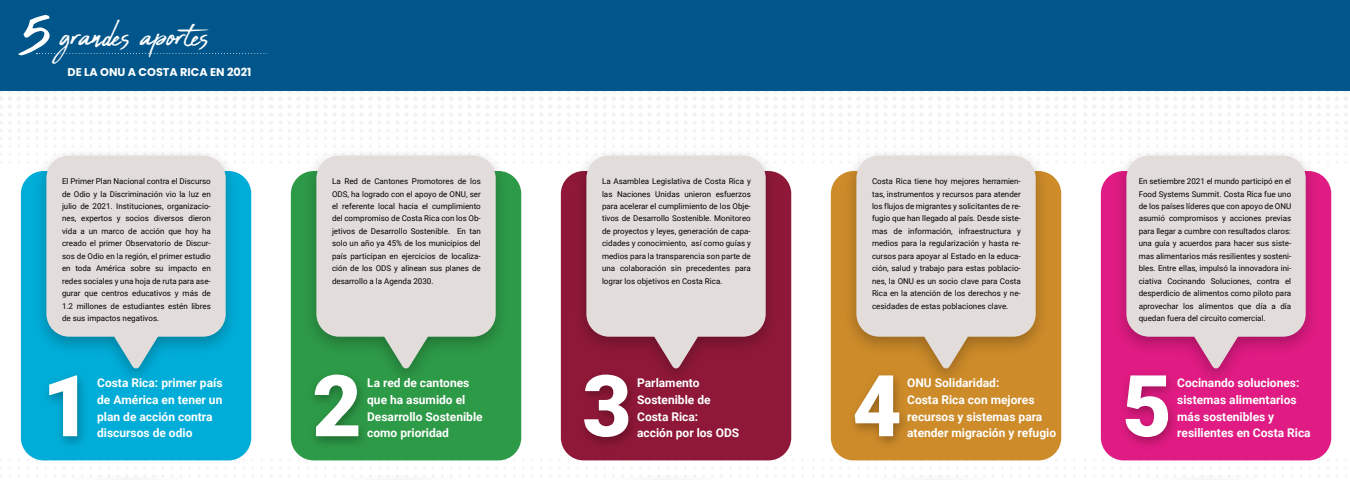
<style>
.page{position:relative;width:1350px;height:480px;background:#fff}
.page>*{position:absolute;margin:0;border:0;box-sizing:border-box;transform-origin:0 0}
.t1{font:112.5px "Abuget";color:#fff}
.t2{font:900 85.47px "Roboto";color:#fff}
.t3{font:50px "Abuget";color:#fff}
.t4{font:700 12px/16.8px "Roboto";color:#fff}
.t5{font:700 11.25px "Poppins";color:#fff}
.t6{font:8px/12.5px "Roboto";color:#000;text-align:justify}
</style>
<div class="page">
<div style="left:21px;top:171px;width:230px;height:289px;background:#00add8;border-radius:23px"></div>
<img style="left:28px;top:168px;width:216px;height:209px">
<svg style="left:46px;top:164px;width:180px;height:205px;background:#c5d5d8"></svg>
<svg style="left:0;top:459px;width:236px;height:19px"></svg>
<img style="left:31px;top:354px;width:76px;height:123px">
<div style="left:0;top:0;width:270px;height:90px;background:#00558a"></div>
<div style="left:291px;top:171px;width:230px;height:289px;background:#2d9a47;border-radius:23px"></div>
<img style="left:298px;top:168px;width:217px;height:207px">
<svg style="left:316px;top:164px;width:180px;height:205px;background:#cad2c7"></svg>
<svg style="left:288px;top:459px;width:218px;height:19px"></svg>
<img style="left:301px;top:354px;width:76px;height:123px">
<svg style="left:36px;top:53px;width:231px;height:1px"></svg>
<div style="left:270px;top:0;width:270px;height:90px;background:#00558a"></div>
<div style="left:561px;top:171px;width:230px;height:289px;background:#8f1838;border-radius:23px"></div>
<svg style="left:558px;top:459px;width:219px;height:19px"></svg>
<img style="left:568px;top:168px;width:216px;height:207px">
<svg style="left:586px;top:164px;width:180px;height:205px;background:#d6c3c5"></svg>
<img style="left:571px;top:354px;width:76px;height:123px">
<div style="left:540px;top:0;width:270px;height:90px;background:#00558a"></div>
<svg style="left:0;top:90px;width:1077px;height:74px"></svg>
<div style="left:831px;top:171px;width:230px;height:289px;background:#cd8b2a;border-radius:23px"></div>
<svg style="left:821px;top:459px;width:227px;height:19px"></svg>
<img style="left:838px;top:143px;width:217px;height:234px">
<svg style="left:856px;top:156px;width:180px;height:213px;background:#ddd0c3"></svg>
<img style="left:841px;top:354px;width:76px;height:123px">
<div style="left:810px;top:0;width:270px;height:90px;background:#00558a"></div>
<svg style="left:1083px;top:90px;width:266px;height:73px"></svg>
<div style="left:1101px;top:171px;width:230px;height:289px;background:#e01b83;border-radius:23px"></div>
<svg style="left:1093px;top:459px;width:254px;height:19px"></svg>
<img style="left:1108px;top:143px;width:217px;height:234px">
<svg style="left:1126px;top:156px;width:180px;height:213px;background:#dfc3ce"></svg>
<img style="left:1111px;top:354px;width:76px;height:123px">
<div style="left:1080px;top:0;width:270px;height:90px;background:#00558a"></div>
<h1 class="t1" style="left:19px;top:-33px;width:34px">5</h1>
<h3 class="t3" style="left:62px;top:8px;width:150px">grandes aportes</h3>
<h3 class="t5" style="left:68px;top:66px;width:185px">DE LA ONU A COSTA RICA EN 2021</h3>
<p class="t6" style="left:62px;top:175px;width:150px">El Primer Plan Nacional contra el Discurso de Odio y la Discriminación vio la luz en julio de 2021. Instituciones, organizacio&shy;nes, expertos y socios diversos dieron vida a un marco de acción que hoy ha creado el primer Observatorio de Discur&shy;sos de Odio en la región, el primer estudio en toda América sobre su impacto en redes sociales y una hoja de ruta para ase&shy;gurar que centros educativos y más de 1.2 millones de estudiantes estén libres de sus impactos negativos.</p>
<h2 class="t2" style="left:42px;top:346px;width:51px">1</h2>
<h3 class="t4" style="left:97px;top:374px;width:127px;text-align:justify">Costa Rica: primer país de América en tener un plan de acción contra</h3>
<h3 class="t4" style="left:97px;top:424px;width:97px">discursos de odio</h3>
<p class="t6" style="left:332px;top:175px;width:150px">La Red de Cantones Promotores de los ODS, ha logrado con el apoyo de ONU, ser el referente local hacia el cumplimiento del compromiso de Costa Rica con los Ob&shy;jetivos de Desarrollo Sostenible. En tan solo un año ya 45% de los municipios del país participan en ejercicios de localiza&shy;ción de los ODS y alinean sus planes de desarrollo a la Agenda 2030.</p>
<h2 class="t2" style="left:312px;top:346px;width:51px">2</h2>
<h3 class="t4" style="left:367px;top:374px;width:117px">La red de cantones que ha asumido el<br>Desarrollo Sostenible como prioridad</h3>
<p class="t6" style="left:602px;top:175px;width:150px">La Asamblea Legislativa de Costa Rica y las Naciones Unidas unieron esfuerzos para acelerar el cumplimiento de los Obje&shy;tivos de Desarrollo Sostenible. Monitoreo de proyectos y leyes, generación de capa&shy;cidades y conocimiento, así como guías y medios para la transparencia son parte de una colaboración sin precedentes para lograr los objetivos en Costa Rica.</p>
<h2 class="t2" style="left:582px;top:346px;width:51px">3</h2>
<h3 class="t4" style="left:637px;top:374px;width:104px">Parlamento<br>Sostenible de<br>Costa Rica:<br>acción por los ODS</h3>
<p class="t6" style="left:872px;top:175px;width:150px">Costa Rica tiene hoy mejores herramien&shy;tas, instrumentos y recursos para atender los flujos de migrantes y solicitantes de re&shy;fugio que han llegado al país. Desde siste&shy;mas de información, infraestructura y medios para la regularización y hasta re&shy;cursos para apoyar al Estado en la educa&shy;ción, salud y trabajo para estas poblacio&shy;nes, la ONU es un socio clave para Costa Rica en la atención de los derechos y ne&shy;cesidades de estas poblaciones clave.</p>
<h2 class="t2" style="left:852px;top:346px;width:51px">4</h2>
<h3 class="t4" style="left:907px;top:374px;width:150px">ONU Solidaridad:<br>Costa Rica con mejores recursos y sistemas para atender migración y refugio</h3>
<p class="t6" style="left:1139px;top:175px;width:154px">En setiembre 2021 el mundo participó en el Food Systems Summit. Costa Rica fue uno de los países líderes que con apoyo de ONU asumió compromisos y acciones previas para llegar a cumbre con resultados claros: una guía y acuerdos para hacer sus siste&shy;mas alimentarios más resilientes y sosteni&shy;bles. Entre ellas, impulsó la innovadora ini&shy;ciativa Cocinando Soluciones, contra el desperdicio de alimentos como piloto para aprovechar los alimentos que día a día quedan fuera del circuito comercial.</p>
<h2 class="t2" style="left:1122px;top:346px;width:51px">5</h2>
<h3 class="t4" style="left:1177px;top:374px;width:135px">Cocinando soluciones: sistemas alimentarios más sostenibles y resilientes en Costa Rica</h3>
</div>
